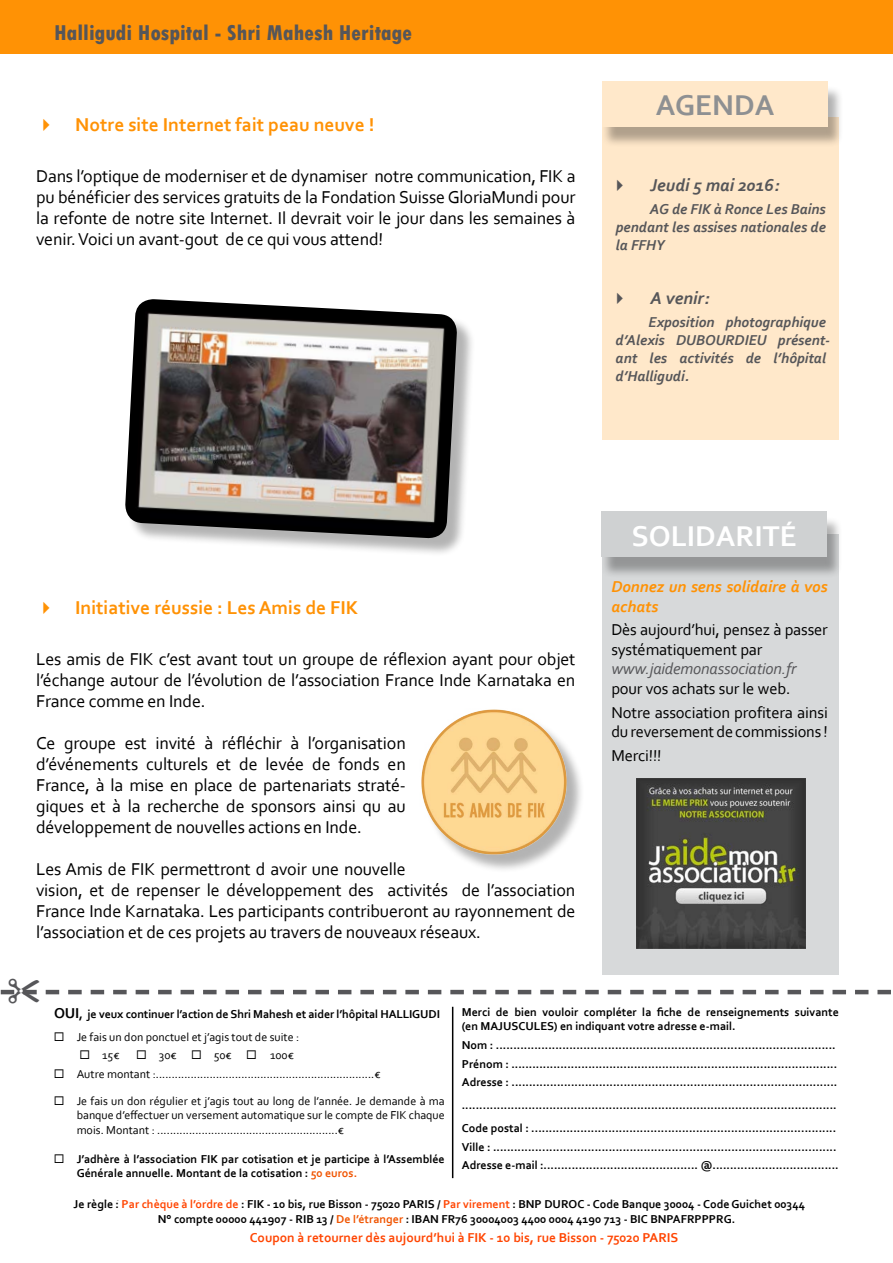
<style>
.page{position:relative;width:893px;height:1263px;background:#fff}
.page>*{position:absolute;margin:0;border:0;box-sizing:border-box;transform-origin:0 0}
.t1{font:700 30px "Corbel";color:#fff}
.t2{font:700 30px "Corbel";color:#8e9092}
.t3{font:800 condensed 22.5px "Tw Cen";color:#565659}
.t4{font:700 19.5px "Corbel";color:#ff9205}
.t5{font:18px/21px "Corbel";letter-spacing:-.01em;color:#000;text-align:justify}
.t6{font:italic 700 18px "Corbel";color:#565659}
.t7{font:16.5px/23.7px "Corbel";letter-spacing:-.01em;color:#000}
.t8{font:italic 700 16.5px/19.5px "Corbel";color:#ff9205}
.t9{font:italic 16.5px "Corbel";letter-spacing:-.01em;color:#565659}
.t10{font:italic 700 15px/18px "Corbel";color:#565659;text-align:justify}
.t11{font:700 13.5px "Corbel";color:#ff4502}
.t12{font:700 13.5px "Corbel";color:#f05400}
.t13{font:700 12px/14.4px "Corbel";color:#000}
.t14{font:12px/14.4px "Corbel";color:#000;text-align:justify}
.s1{color:#f05400}
.s2{font-size:15px}
.s3{color:#ff4502}
</style>
<div class="page">
<div style="left:0;top:0;width:893px;height:54px;background:#ff9205"></div>
<hr style="left:452px;top:1007px;width:1px;height:171px;background:#000">
<div style="left:603px;top:534px;width:236px;height:440px;background:#d7d9da"></div>
<div style="left:603px;top:117px;width:236px;height:322px;background:#ffe8ca"></div>
<div style="left:601px;top:86px;width:242px;height:62px;background:#000;opacity:.31"></div>
<div style="left:602px;top:81px;width:226px;height:45px;background:#ffe8ca"></div>
<div style="left:600px;top:516px;width:242px;height:62px;background:#000;opacity:.31"></div>
<div style="left:601px;top:511px;width:226px;height:46px;background:#cfd1d2"></div>
<img style="left:636px;top:779px;width:170px;height:169px">
<div style="left:128px;top:302px;width:347px;height:255px;background:#000;opacity:.3"></div>
<img style="left:125px;top:299px;width:333px;height:240px">
<div style="left:423px;top:712px;width:162px;height:161px;background:#000;opacity:.3"></div>
<img style="left:421px;top:709px;width:148px;height:147px">
<svg style="left:1px;top:989px;width:890px;height:6px"></svg>
<h2 class="t3" style="left:54px;top:20px;width:360px">Halligudi Hospital - Shri Mahesh Heritage</h2>
<h3 class="t4" style="left:75px;top:113px;width:301px">Notre site Internet fait peau neuve !</h3>
<p class="t5" style="left:36px;top:165px;width:541px">Dans l’optique de moderniser et de dynamiser notre communication, FIK a pu bénéficier des services gratuits de la Fondation Suisse GloriaMundi pour la refonte de notre site Internet. Il devrait voir le jour dans les semaines à venir. Voici un avant-gout de ce qui vous attend!</p>
<h1 class="t2" style="left:656px;top:86px;width:120px">AGENDA</h1>
<h3 class="t6" style="left:650px;top:174px;width:131px">Jeudi 5 mai 2016:</h3>
<p class="t10" style="left:616px;top:199px;width:212px;text-indent:34px">AG de FIK à Ronce Les Bains pendant les assises nationales de la FFHY</p>
<h3 class="t6" style="left:650px;top:287px;width:60px">A venir:</h3>
<p class="t10" style="left:616px;top:312px;width:216px;text-align:left;text-indent:33px">Exposition photographique d’Alexis DUBOURDIEU présent&shy;ant les activités de l’hôpital d’Halligudi.</p>
<h3 class="t4" style="left:75px;top:595px;width:284px">Initiative réussie : Les Amis de FIK</h3>
<h3 class="t5" style="left:36px;top:648px;width:541px">Les amis de FIK c’est avant tout un groupe de réflexion ayant pour objet l’échange autour de l’évolution de l’association France Inde Karnataka en France comme en Inde.</h3>
<p class="t5" style="left:36px;top:732px;width:371px">Ce groupe est invité à réfléchir à l’organisation d’événements culturels et de levée de fonds en France, à la mise en place de partenariats straté&shy;giques et à la recherche de sponsors ainsi qu au développement de nouvelles actions en Inde.</p>
<p class="t5" style="left:36px;top:858px;width:541px;text-align:left">Les Amis de FIK permettront d avoir une nouvelle<br>vision, et de repenser le développement des activités de l’association France Inde Karnataka. Les participants contribueront au rayonnement de l’association et de ces projets au travers de nouveaux réseaux.</p>
<h1 class="t1" style="left:631px;top:517px;width:167px">SOLIDARITÉ</h1>
<h3 class="t8" style="left:611px;top:576px;width:218px">Donnez un sens solidaire à vos achats</h3>
<h3 class="t7" style="left:611px;top:620px;width:218px;line-height:19.5px">Dès aujourd’hui, pensez à passer systématiquement par</h3>
<h3 class="t9" style="left:611px;top:659px;width:187px">www.jaidemonassociation.fr</h3>
<h3 class="t7" style="left:611px;top:676px;width:218px">pour vos achats sur le web.<br>Notre association profitera ainsi</h3>
<h3 class="t7" style="left:611px;top:719px;width:218px">du reversement de commissions !<br>Merci!!!</h3>
<p class="t13" style="left:462px;top:1004px;width:379px">Merci de bien vouloir compléter la fiche de renseignements suivante (en MAJUSCULES) en indiquant votre adresse e-mail.</p>
<p class="t13" style="left:462px;top:1035px;width:377px;line-height:18.6px">Nom : .................................................................................................<br>Prénom : .............................................................................................<br>Adresse : .............................................................................................</p>
<p class="t13" style="left:462px;top:1093px;width:376px;line-height:23px">...........................................................................................................<br>Code postal : .......................................................................................</p>
<p class="t13" style="left:462px;top:1137px;width:378px;line-height:18.6px">Ville : ..................................................................................................<br>Adresse e-mail :............................................ @....................................</p>
<p class="t13" style="left:86px;top:1197px;width:723px;text-align:center">Je règle : <span class="s1">Par chèque à l’ordr de</span> : FIK - 50, rue Vaneau - 75007 PARIS / <span class="s1">Par virement</span> : BNP DUROC - Code Banque 30004 - Code Guichet 00344<br>N° compte 00000 441907 - RIB 13 / <span class="s1">De l’étranger</span> : IBAN FR76 30004003 4400 0004 4190 713 - BIC BNPAFRPPPRG.</p>
<p class="t12" style="left:251px;top:1231px;width:409px">Coupon à retourner dès aujourd’hui à FIK - 50, rue Vaneau 75007 PARIS</p>
<p class="t13" style="left:54px;top:1006px;width:387px"><span class="s2">OUI</span>, je veux continuer l’action de Shri Mahesh et aider l’hôpital HALLIGUDI</p>
<p class="t14" style="left:54px;top:1029px;width:247px">◻ Je fais un don ponctuel et j’agis tout de suite :</p>
<p class="t14" style="left:80px;top:1048px;width:41px">◻ 15€</p>
<p class="t14" style="left:136px;top:1048px;width:159px">◻ 30€ ◻ 50€ ◻ 100€</p>
<p class="t14" style="left:54px;top:1066px;width:328px">◻ Autre montant :.....................................................................€</p>
<p class="t14" style="left:77px;top:1093px;width:370px;text-indent:-23px">◻ Je fais un don régulier et j’agis tout au long de l’année. Je demande à ma banque d’effectuer un versement automatique sur le compte de FIK chaque mois. Montant : .........................................................€</p>
<p class="t13" style="left:77px;top:1151px;width:370px;text-indent:-23px">◻ J’adhère à l’association FIK par cotisation et je participe à l’Assemblée<br>Générale annuelle. Montant de la cotisation : <span class="s1">50 euros.</span></p>
<p class="t13" style="left:74px;top:1197px;width:733px">Je règle : <span class="s3">Par chèque à l’ordre de</span> : FIK - 10 bis, rue Bisson - 75020 PARIS / <span class="s3">Par virement</span> : BNP DUROC - Code Banque 30004 - Code Guichet 00344</p>
<p class="t11" style="left:250px;top:1229px;width:430px">Coupon à retourner dès aujourd’hui à FIK - 10 bis, rue Bisson - 75020 PARIS</p>
</div>
